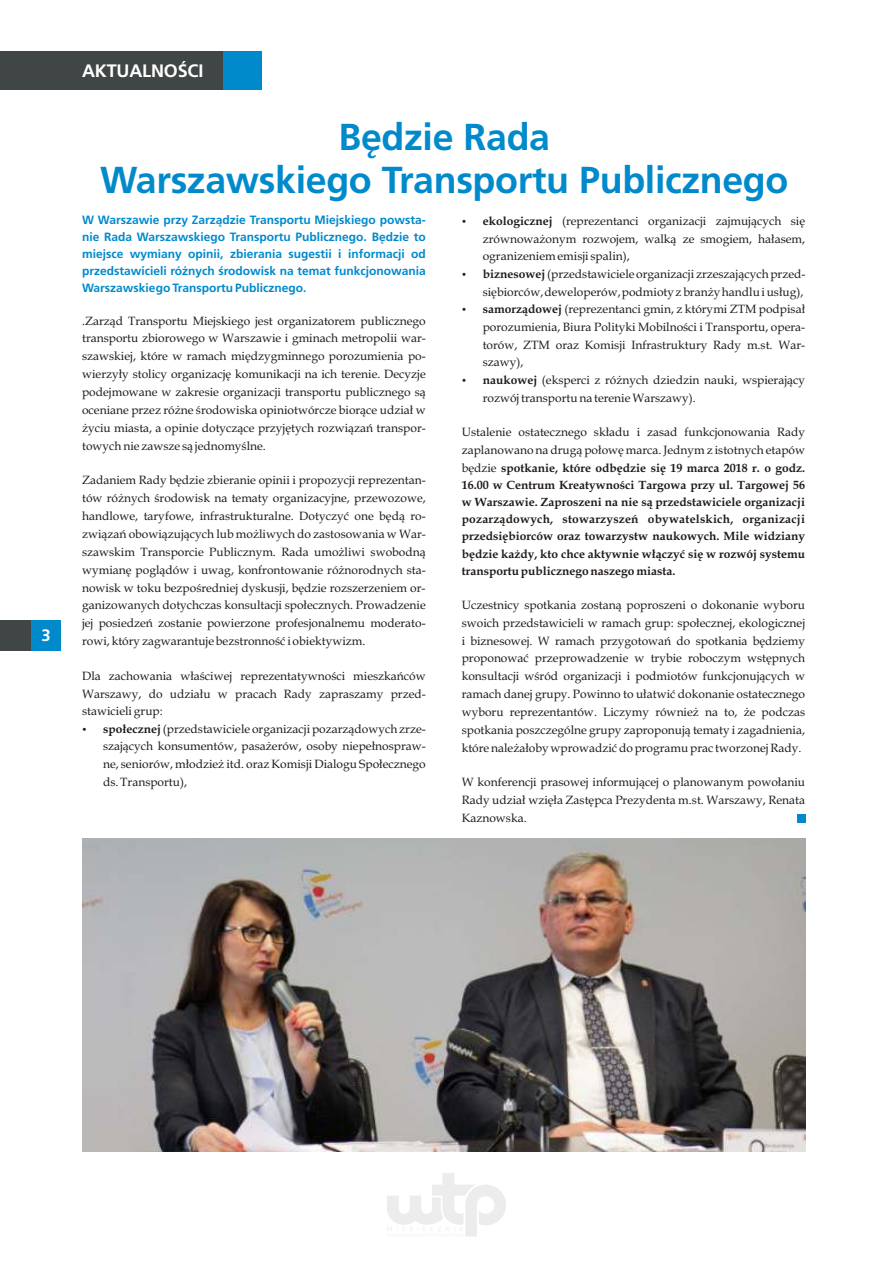
<style>
.page{position:relative;width:893px;height:1263px;background:#fff}
.page>*{position:absolute;margin:0;border:0;box-sizing:border-box;transform-origin:0 0}
.t1{font:700 37.5px/43.3px "Frutiger LT Com";letter-spacing:-.01em;color:#008acc;text-align:center}
.t2{font:700 18px "Frutiger LT Com";letter-spacing:-.01em;color:#fff}
.t3{font:700 16.5px "Frutiger LT Com";color:#fff}
.t4{font:12px/17.9px "Book Antiqua";color:#1f1a17;text-align:justify}
.t5{font:700 12px/17.4px "Book Antiqua";color:#1f1a17;text-align:justify}
.t6{font:700 12px/17.1px "Frutiger LT Com";color:#008acc;text-align:justify}
.s1{font-weight:700}
.s2{font-weight:400}
</style>
<div class="page">
<img style="left:82px;top:838px;width:723px;height:313px">
<div style="left:797px;top:814px;width:8px;height:8px;background:#008acc"></div>
<svg style="left:387px;top:1173px;width:119px;height:63px"></svg>
<div style="left:30px;top:620px;width:31px;height:31px;background:#008acc"></div>
<div style="left:0;top:51px;width:223px;height:39px;background:#404545"></div>
<div style="left:223px;top:51px;width:39px;height:39px;background:#008acc"></div>
<div style="left:0;top:620px;width:30px;height:31px;background:#404545"></div>
<h3 class="t3" style="left:41px;top:629px;width:11px">3</h3>
<h2 class="t2" style="left:82px;top:63px;width:123px">AKTUALNOŚCI</h2>
<h1 class="t1" style="left:100px;top:119px;width:690px">Będzie Rada<br>Warszawskiego Transportu Publicznego</h1>
<p class="t4" style="left:483px;top:213px;width:324px;text-indent:-21px">•<span class="s1">ekologicznej</span> (reprezentanci organizacji zajmujących się zrównoważonym rozwojem, walką ze smogiem, hałasem, ogranizeniem emisji spalin),</p>
<p class="t4" style="left:462px;top:266px;width:345px;text-align:right">•<span class="s1">biznesowej</span> (przedstawiciele organizacji zrzeszających przed&shy;siębiorców, deweloperów, podmioty z branży handlu i usług),</p>
<p class="t4" style="left:483px;top:301px;width:324px;text-indent:-21px">•<span class="s1">samorządowej</span> (reprezentanci gmin, z którymi ZTM podpisał porozumienia, Biura Polityki Mobilności i Transportu, opera&shy;torów, ZTM oraz Komisji Infrastruktury Rady m.st. War&shy;szawy),</p>
<p class="t4" style="left:483px;top:372px;width:324px;text-indent:-21px">•<span class="s1">naukowej</span> (eksperci z różnych dziedzin nauki, wspierający rozwój transportu na terenie Warszawy).</p>
<p class="t5" style="left:462px;top:424px;width:345px"><span class="s2">Ustalenie ostatecznego składu i zasad funkcjonowania Rady zaplanowano na drugą połowę marca. Jednym z istotnych etapów będzie</span> spotkanie, które odbędzie się 19 marca 2018 r. o godz.<br>16.00 w Centrum Kreatywności Targowa przy ul. Targowej 56 w Warszawie. Zaproszeni na nie są przedstawiciele organizacji pozarządowych, stowarzyszeń obywatelskich, organizacji przedsiębiorców oraz towarzystw naukowych. Mile widziany będzie każdy, kto chce aktywnie włączyć się w rozwój systemu transportu publicznego naszego miasta.</p>
<p class="t4" style="left:462px;top:597px;width:345px">Uczestnicy spotkania zostaną poproszeni o dokonanie wyboru swoich przedstawicieli w ramach grup: społecznej, ekologicznej i biznesowej. W ramach przygotowań do spotkania będziemy proponować przeprowadzenie w trybie roboczym wstępnych konsultacji wśród organizacji i podmiotów funkcjonujących w ramach danej grupy. Powinno to ułatwić dokonanie ostatecznego wyboru reprezentantów. Liczymy również na to, że podczas spotkania poszczególne grupy zaproponują tematy i zagadnienia, które należałoby wprowadzić do programu prac tworzonej Rady.</p>
<p class="t4" style="left:462px;top:775px;width:345px">W konferencji prasowej informującej o planowanym powołaniu Rady udział wzięła Zastępca Prezydenta m.st. Warszawy, Renata Kaznowska.</p>
<p class="t6" style="left:82px;top:213px;width:345px">W Warszawie przy Zarządzie Transportu Miejskiego powsta&shy;nie Rada Warszawskiego Transportu Publicznego. Będzie to miejsce wymiany opinii, zbierania sugestii i informacji od przedstawicieli różnych środowisk na temat funkcjonowania Warszawskiego Transportu Publicznego.</p>
<p class="t4" style="left:82px;top:313px;width:345px">.Zarząd Transportu Miejskiego jest organizatorem publicznego transportu zbiorowego w Warszawie i gminach metropolii war&shy;szawskiej, które w ramach międzygminnego porozumienia po&shy;wierzyły stolicy organizację komunikacji na ich terenie. Decyzje podejmowane w zakresie organizacji transportu publicznego są oceniane przez różne środowiska opiniotwórcze biorące udział w życiu miasta, a opinie dotyczące przyjętych rozwiązań transpor&shy;towych nie zawsze są jednomyślne.</p>
<p class="t4" style="left:82px;top:473px;width:345px">Zadaniem Rady będzie zbieranie opinii i propozycji reprezentan&shy;tów różnych środowisk na tematy organizacyjne, przewozowe, handlowe, taryfowe, infrastrukturalne. Dotyczyć one będą ro&shy;związań obowiązujących lub możliwych do zastosowania w War&shy;szawskim Transporcie Publicznym. Rada umożliwi swobodną wymianę poglądów i uwag, konfrontowanie różnorodnych sta&shy;nowisk w toku bezpośredniej dyskusji, będzie rozszerzeniem or&shy;ganizowanych dotychczas konsultacji społecznych. Prowadzenie jej posiedzeń zostanie powierzone profesjonalnemu moderato&shy;rowi, który zagwarantuje bezstronność i obiektywizm.</p>
<p class="t4" style="left:82px;top:668px;width:345px">Dla zachowania właściwej reprezentatywności mieszkańców Warszawy, do udziału w pracach Rady zapraszamy przed&shy;stawicieli grup:</p>
<p class="t4" style="left:103px;top:721px;width:324px;text-indent:-21px">•<span class="s1">społecznej</span> (przedstawiciele organizacji pozarządowych zrze&shy;szających konsumentów, pasażerów, osoby niepełnospraw&shy;ne, seniorów, młodzież itd. oraz Komisji Dialogu Społecznego ds. Transportu),</p>
</div>
